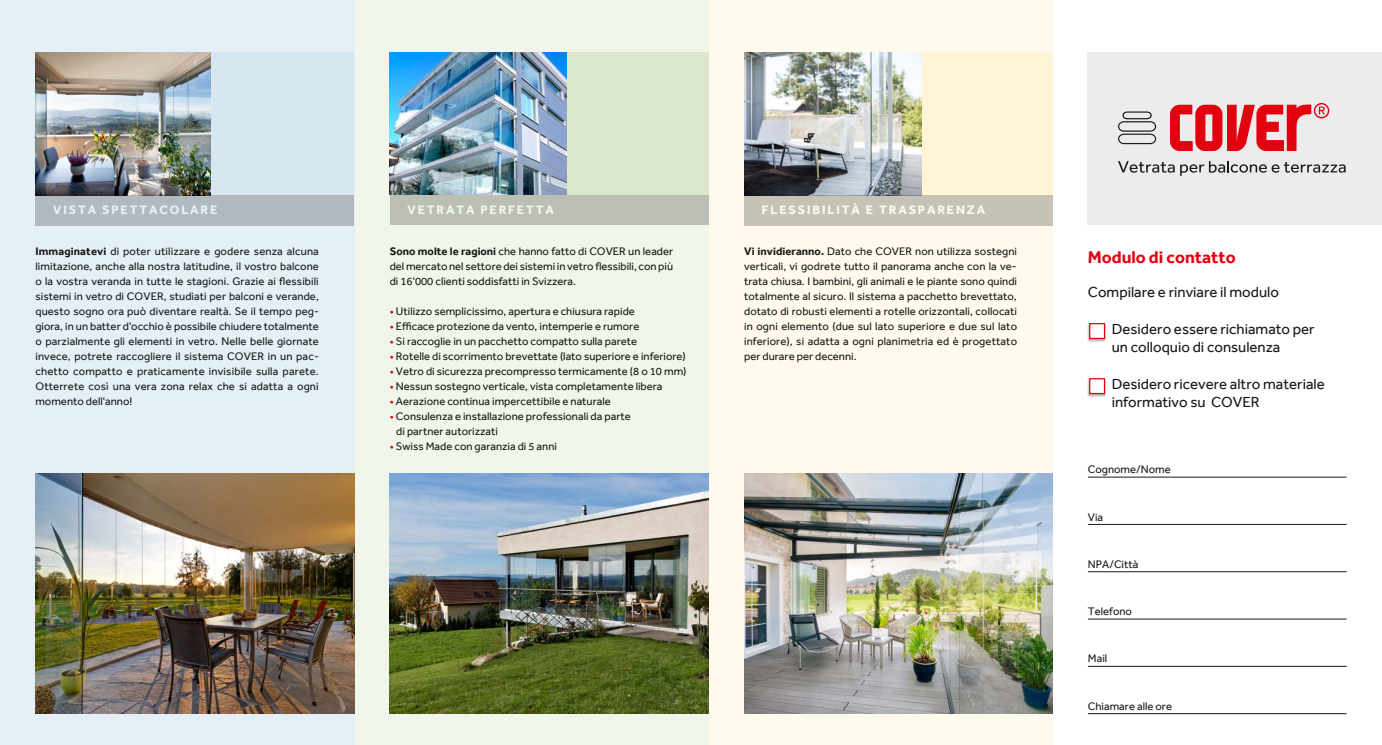
<style>
.page{position:relative;width:1382px;height:745px;background:#fff}
.page>*{position:absolute;margin:0;border:0;box-sizing:border-box;transform-origin:0 0}
.t1{font:700 17.5px "Effra";color:#e3000f}
.t2{font:15px/18px "Effra";color:#1a1a18}
.t3{font:700 12.5px "Effra";letter-spacing:.15em;color:#fff}
.t4{font:11.25px/15px "Effra";color:#1a1a18;text-align:justify}
.s1{font-weight:700}
.s2{color:#e3000f}
</style>
<div class="page">
<div style="left:1088px;top:52px;width:294px;height:173px;background:#ececed"></div>
<div style="left:709px;top:0;width:343px;height:744px;background:#fffaeb"></div>
<div style="left:354px;top:0;width:355px;height:744px;background:#f0f6ea"></div>
<div style="left:0;top:0;width:354px;height:744px;background:#e4eff6"></div>
<div style="left:35px;top:52px;width:319px;height:143px;background:#d7e7f2"></div>
<img style="left:35px;top:52px;width:176px;height:143px">
<div style="left:35px;top:195px;width:319px;height:30px;background:#b2babf"></div>
<img style="left:35px;top:473px;width:319px;height:240px">
<img style="left:744px;top:473px;width:308px;height:240px">
<img style="left:390px;top:473px;width:319px;height:240px">
<div style="left:431px;top:52px;width:278px;height:143px;background:#dbe8cb"></div>
<img style="left:390px;top:52px;width:177px;height:143px">
<div style="left:390px;top:195px;width:319px;height:30px;background:#bbbfb6"></div>
<div style="left:744px;top:52px;width:308px;height:143px;background:#fff4d6"></div>
<img style="left:744px;top:53px;width:177px;height:142px">
<div style="left:744px;top:195px;width:308px;height:30px;background:#c6c2b6"></div>
<hr style="left:1088px;top:476px;width:258px;height:1px;background:#1a1a18">
<hr style="left:1088px;top:523px;width:258px;height:1px;background:#1a1a18">
<hr style="left:1088px;top:571px;width:258px;height:1px;background:#1a1a18">
<hr style="left:1088px;top:618px;width:258px;height:1px;background:#1a1a18">
<hr style="left:1088px;top:665px;width:258px;height:1px;background:#1a1a18">
<hr style="left:1088px;top:712px;width:258px;height:1px;background:#1a1a18">
<div style="left:1087px;top:323px;width:19px;height:19px;background:#1a1a18;opacity:.3"></div>
<div style="left:1089px;top:323px;width:16px;height:16px;background:#fff;border:1px solid #e3000f"></div>
<div style="left:1087px;top:378px;width:19px;height:19px;background:#1a1a18;opacity:.3"></div>
<div style="left:1089px;top:378px;width:16px;height:16px;background:#fff;border:1px solid #e3000f"></div>
<svg style="left:1170px;top:103px;width:159px;height:48px"></svg>
<svg style="left:1118px;top:111px;width:38px;height:33px"></svg>
<svg style="left:1118px;top:161px;width:228px;height:15px"></svg>
<p class="t3" style="left:53px;top:203px;width:166px">VISTA SPETTACOLARE</p>
<p class="t3" style="left:407px;top:202px;width:148px">VETRATA PERFETTA</p>
<p class="t3" style="left:762px;top:203px;width:225px">FLESSIBILITÀ E TRASPARENZA</p>
<p class="t4" style="left:390px;top:244px;width:285px"><span class="s1">Sono molte le ragioni</span> che hanno fatto di COVER un leader del mercato nel settore dei sistemi in vetro flessibili, con più di 16'000 clienti soddisfatti in Svizzera.</p>
<p class="t4" style="left:35px;top:244px;width:285px"><span class="s1">Immaginatevi</span> di poter utilizzare e godere senza alcuna limitazione, anche alla nostra latitudine, il vostro balcone o la vostra veranda in tutte le stagioni. Grazie ai flessibili sistemi in vetro di COVER, studiati per balconi e verande, questo sogno ora può diventare realtà. Se il tempo peg&shy;giora, in un batter d'occhio è possibile chiudere totalmente o parzialmente gli elementi in vetro. Nelle belle giornate invece, potrete raccogliere il sistema COVER in un pac&shy;chetto compatto e praticamente invisibile sulla parete.<br>Otterrete così una vera zona relax che si adatta a ogni momento dell'anno!</p>
<p class="t4" style="left:744px;top:244px;width:274px"><span class="s1">Vi invidieranno.</span> Dato che COVER non utilizza sostegni verticali, vi godrete tutto il panorama anche con la ve&shy;trata chiusa. I bambini, gli animali e le piante sono quindi totalmente al sicuro. Il sistema a pacchetto brevettato, dotato di robusti elementi a rotelle orizzontali, collocati in ogni elemento (due sul lato superiore e due sul lato inferiore), si adatta a ogni planimetria ed è progettato per durare per decenni.</p>
<p class="t4" style="left:390px;top:304px;width:247px"><span class="s2">•</span> Utilizzo semplicissimo, apertura e chiusura rapide</p>
<p class="t4" style="left:390px;top:319px;width:251px"><span class="s2">•</span> Efficace protezione da vento, intemperie e rumore</p>
<p class="t4" style="left:390px;top:334px;width:249px"><span class="s2">•</span> Si raccoglie in un pacchetto compatto sulla parete</p>
<p class="t4" style="left:390px;top:349px;width:298px"><span class="s2">•</span> Rotelle di scorrimento brevettate (lato superiore e inferiore)</p>
<p class="t4" style="left:390px;top:364px;width:298px"><span class="s2">•</span> Vetro di sicurezza precompresso termicamente (8 o 10 mm)</p>
<p class="t4" style="left:390px;top:379px;width:274px"><span class="s2">•</span> Nessun sostegno verticale, vista completamente libera</p>
<p class="t4" style="left:390px;top:394px;width:223px"><span class="s2">•</span> Aerazione continua impercettibile e naturale</p>
<p class="t4" style="left:396px;top:409px;width:236px;text-indent:-7px"><span class="s2">•</span> Consulenza e installazione professionali da parte di partner autorizzati</p>
<p class="t4" style="left:390px;top:439px;width:169px"><span class="s2">•</span> Swiss Made con garanzia di 5 anni</p>
<h1 class="t1" style="left:1088px;top:246px;width:149px">Modulo di contatto</h1>
<h2 class="t2" style="left:1088px;top:282px;width:193px">Compilare e rinviare il modulo</h2>
<h2 class="t2" style="left:1112px;top:320px;width:204px">Desidero essere richiamato per un colloquio di consulenza</h2>
<h2 class="t2" style="left:1112px;top:375px;width:214px">Desidero ricevere altro materiale informativo su COVER</h2>
<p class="t4" style="left:1088px;top:461px;width:84px">Cognome/Nome</p>
<p class="t4" style="left:1088px;top:509px;width:17px">Via</p>
<p class="t4" style="left:1088px;top:556px;width:52px">NPA/Città</p>
<p class="t4" style="left:1088px;top:603px;width:46px">Telefono</p>
<p class="t4" style="left:1088px;top:650px;width:21px">Mail</p>
<p class="t4" style="left:1088px;top:698px;width:86px">Chiamare alle ore</p>
</div>
